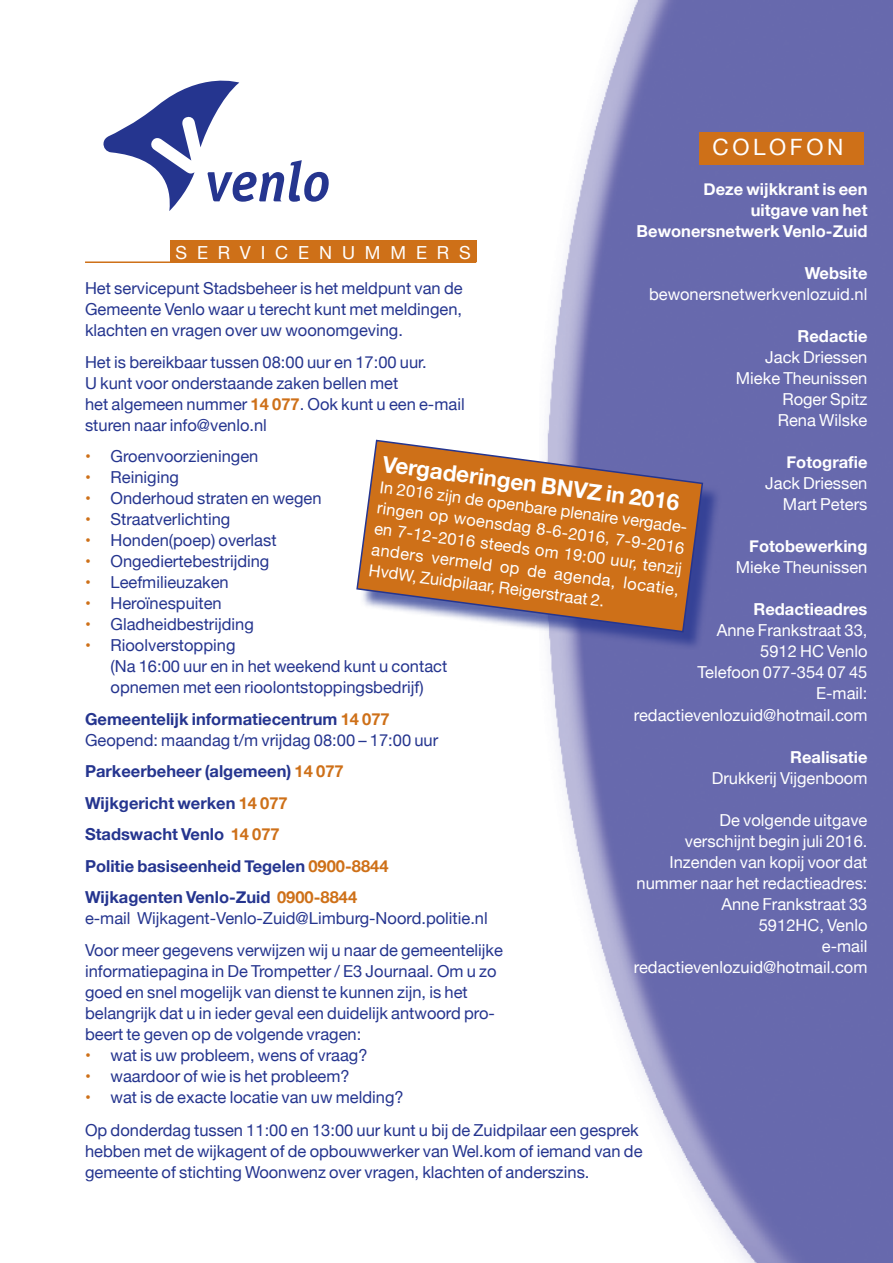
<style>
.page{position:relative;width:893px;height:1263px;background:#fff}
.page>*{position:absolute;margin:0;border:0;box-sizing:border-box;transform-origin:0 0}
.t1{font:700 22.5px "Helvetica Neue";color:#fff}
.t2{font:22.5px "Helvetica Neue";letter-spacing:.16em;color:#fff}
.t3{font:18px "Helvetica Neue";letter-spacing:.55em;color:#fff}
.t4{font:16.5px/21px "Helvetica Neue";color:#25358f}
.t5{font:16.5px/21px "Helvetica Neue";color:#fff;text-align:right}
.t6{font:700 16.5px/31.5px "Helvetica Neue";color:#25358f}
.t7{font:700 16.5px/21px "Helvetica Neue";color:#fff;text-align:right}
.s1{font-weight:700;color:#ce7018}
.s2{color:#ce7018}
.s3{font-weight:700}
</style>
<div class="page">
<img style="left:547px;top:0;width:346px;height:1263px">
<div style="left:699px;top:133px;width:165px;height:32px;background:#ce7018"></div>
<div style="left:170px;top:241px;width:306px;height:21px;background:#ce7018"></div>
<svg style="left:103px;top:81px;width:226px;height:130px"></svg>
<hr style="left:85px;top:261px;width:391px;height:2px;background:#ce7018">
<div style="left:359px;top:442px;width:362px;height:208px;background:#25358f;opacity:.75"></div>
<svg style="left:356px;top:439px;width:348px;height:194px;background:#c07e4a"></svg>
<h1 class="t2" style="left:713px;top:131px;width:132px">COLOFON</h1>
<p class="t7" style="left:637px;top:179px;width:232px">Deze wijkkrant is een<br>uitgave van het<br>Bewonersnetwerk Venlo-Zuid</p>
<p class="t7" style="left:805px;top:263px;width:64px">Website</p>
<p class="t5" style="left:649px;top:285px;width:220px">bewonersnetwerkvenlozuid.nl</p>
<p class="t7" style="left:797px;top:326px;width:71px">Redactie</p>
<p class="t5" style="left:736px;top:348px;width:133px">Jack Driessen<br>Mieke Theunissen<br>Roger Spitz<br>Rena Wilske</p>
<p class="t7" style="left:786px;top:452px;width:82px">Fotografie</p>
<p class="t5" style="left:765px;top:474px;width:104px">Jack Driessen<br>Mart Peters</p>
<p class="t7" style="left:749px;top:536px;width:120px">Fotobewerking</p>
<p class="t5" style="left:736px;top:558px;width:133px">Mieke Theunissen</p>
<p class="t7" style="left:753px;top:599px;width:115px">Redactieadres</p>
<p class="t5" style="left:634px;top:621px;width:235px">Anne Frankstraat 33,<br>5912 HC Venlo<br>Telefoon 077-354 07 45<br>E-mail: redactievenlozuid@hotmail.com</p>
<p class="t7" style="left:790px;top:746px;width:79px">Realisatie</p>
<p class="t5" style="left:712px;top:768px;width:157px">Drukkerij Vijgenboom</p>
<p class="t5" style="left:634px;top:810px;width:235px">De volgende uitgave<br>verschijnt begin juli 2016.<br>Inzenden van kopij voor dat nummer naar het redactieadres:<br>Anne Frankstraat 33<br>5912HC, Venlo<br>e-mail redactievenlozuid@hotmail.com</p>
<p class="t3" style="left:175px;top:240px;width:297px">SERVICENUMMERS</p>
<p class="t4" style="left:85px;top:279px;width:379px;text-align:justify">Het servicepunt Stadsbeheer is het meldpunt van de Gemeente Venlo waar u terecht kunt met meldingen, klachten en vragen over uw woonomgeving.</p>
<p class="t4" style="left:85px;top:352px;width:381px">Het is bereikbaar tussen 08:00 uur en 17:00 uur.<br>U kunt voor onderstaande zaken bellen met<br>het algemeen nummer <span class="s1">14 077</span>. Ook kunt u een e-mail sturen naar info@venlo.nl</p>
<p class="t4" style="left:85px;top:447px;width:175px"><span class="s2">•</span> Groenvoorzieningen</p>
<p class="t4" style="left:85px;top:468px;width:95px"><span class="s2">•</span> Reiniging</p>
<p class="t4" style="left:85px;top:489px;width:238px"><span class="s2">•</span> Onderhoud straten en wegen</p>
<p class="t4" style="left:85px;top:510px;width:147px"><span class="s2">•</span> Straatverlichting</p>
<p class="t4" style="left:85px;top:531px;width:193px"><span class="s2">•</span> Honden(poep) overlast</p>
<p class="t4" style="left:85px;top:552px;width:186px"><span class="s2">•</span> Ongediertebestrijding</p>
<p class="t4" style="left:85px;top:573px;width:145px"><span class="s2">•</span> Leefmilieuzaken</p>
<p class="t4" style="left:85px;top:594px;width:138px"><span class="s2">•</span> Heroïnespuiten</p>
<p class="t4" style="left:85px;top:615px;width:170px"><span class="s2">•</span> Gladheidbestrijding</p>
<p class="t4" style="left:111px;top:636px;width:338px;text-indent:-25px"><span class="s2">•</span> Rioolverstopping<br>(Na 16:00 uur en in het weekend kunt u contact opnemen met een rioolontstoppingsbedrijf)</p>
<p class="t4" style="left:85px;top:709px;width:355px"><span class="s3">Gemeentelijk informatiecentrum</span> <span class="s1">14 077<br></span>Geopend: maandag t/m vrijdag 08:00 – 17:00 uur</p>
<p class="t6" style="left:85px;top:756px;width:305px">Parkeerbeheer (algemeen) <span class="s2">14 077<br></span>Wijkgericht werken <span class="s2">14 077<br></span>Stadswacht Venlo <span class="s2">14 077<br></span>Politie basiseenheid Tegelen <span class="s2">0900-8844<br></span>Wijkagenten Venlo-Zuid <span class="s2">0900-8844</span></p>
<p class="t4" style="left:85px;top:904px;width:419px;line-height:31.5px">e-mail Wijkagent-Venlo-Zuid@Limburg-Noord.politie.nl<br>Voor meer gegevens verwijzen wij u naar de gemeentelijke</p>
<p class="t4" style="left:85px;top:961px;width:413px">informatiepagina in De Trompetter / E3 Journaal. Om u zo goed en snel mogelijk van dienst te kunnen zijn, is het belangrijk dat u in ieder geval een duidelijk antwoord pro&shy;beert te geven op de volgende vragen:</p>
<p class="t4" style="left:85px;top:1045px;width:284px"><span class="s2">•</span> wat is uw probleem, wens of vraag?</p>
<p class="t4" style="left:85px;top:1066px;width:266px"><span class="s2">•</span> waardoor of wie is het probleem?</p>
<p class="t4" style="left:85px;top:1087px;width:320px"><span class="s2">•</span> wat is de exacte locatie van uw melding?</p>
<h1 class="t1" style="left:386px;top:445px;width:300px;rotate:8deg">Vergaderingen BNVZ in 2016</h1>
<p class="t5" style="left:381px;top:476px;width:313px;text-align:justify;rotate:8deg">In 2016 zijn de openbare plenaire vergade&shy;ringen op woensdag 8-6-2016, 7-9-2016 en 7-12-2016 steeds om 19:00 uur, tenzij anders vermeld op de agenda, locatie, HvdW, Zuidpilaar, Reigerstraat 2.</p>
<p class="t4" style="left:85px;top:1121px;width:559px">Op donderdag tussen 11:00 en 13:00 uur kunt u bij de Zuidpilaar een gesprek hebben met de wijkagent of de opbouwwerker van Wel.kom of iemand van de gemeente of stichting Woonwenz over vragen, klachten of anderszins.</p>
</div>
